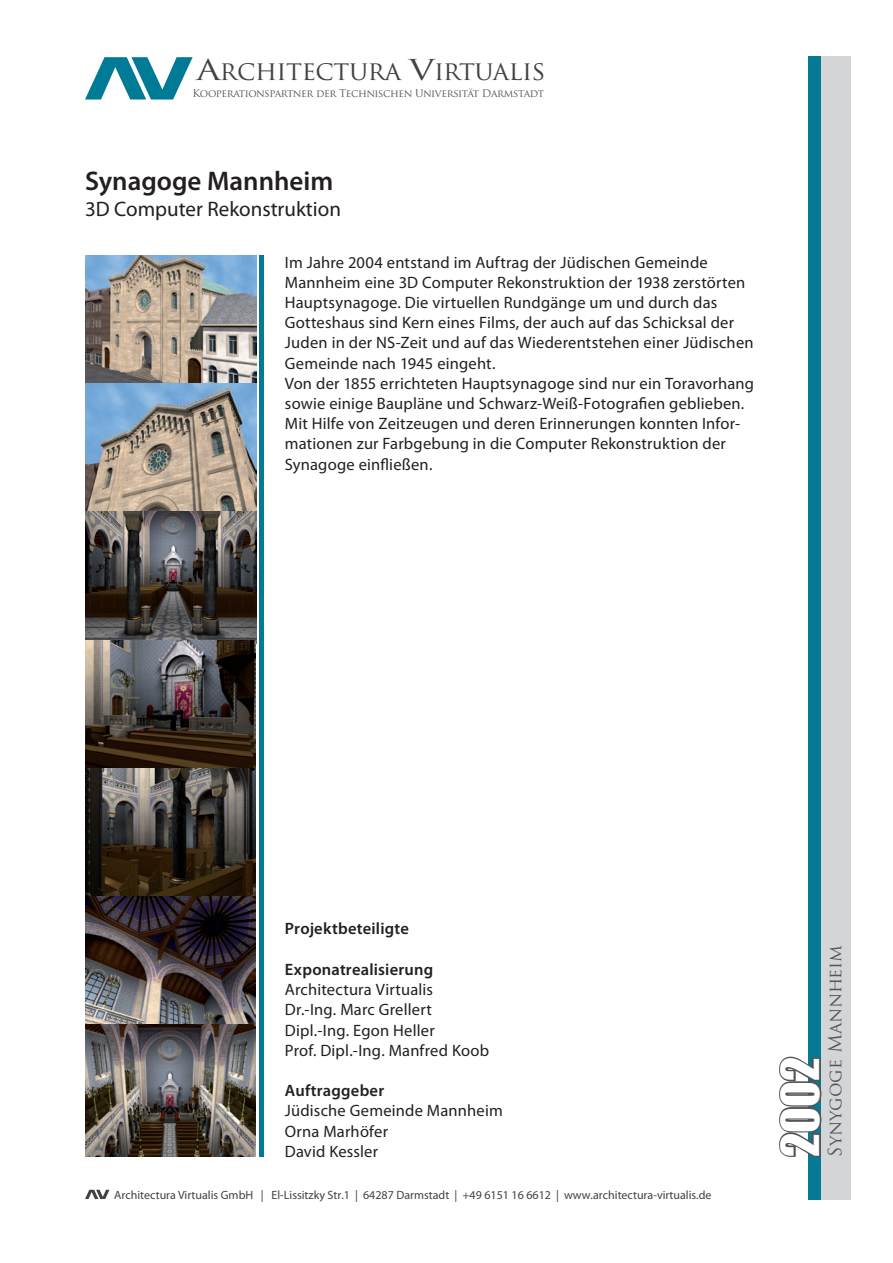
<style>
.page{position:relative;width:893px;height:1263px;background:#fff}
.page>*{position:absolute;margin:0;border:0;box-sizing:border-box;transform-origin:0 0}
.t1{font:48px "Impact";color:#fff}
.t2{font:600 27px "Myriad Pro";color:#231f20}
.t3{font:26.1px "Trajan Pro";letter-spacing:-.015em;color:#404245}
.t4{font:21px "Myriad Pro";color:#231f20}
.t5{font:18px "Trajan Pro";color:#525457}
.t6{font:16.5px/20.2px "Myriad Pro";letter-spacing:.01em;color:#231f20}
.t7{font:600 16.5px "Myriad Pro";letter-spacing:.015em;color:#231f20}
.t8{font:12px "Myriad Pro";color:#404245}
.t9{font:10.35px "Trajan Pro";letter-spacing:-.035em;color:#525457}
.s1{font-size:28.05px}
</style>
<div class="page">
<div style="left:259px;top:255px;width:5px;height:902px;background:#047a94"></div>
<div style="left:808px;top:57px;width:13px;height:1143px;background:#047a94"></div>
<div style="left:821px;top:57px;width:29px;height:1143px;background:#d3d5d7"></div>
<svg style="left:85px;top:57px;width:108px;height:43px"></svg>
<svg style="left:85px;top:1190px;width:24px;height:9px"></svg>
<svg style="left:779px;top:1056px;width:43px;height:101px"></svg>
<img style="left:85px;top:255px;width:171px;height:128px">
<img style="left:85px;top:383px;width:171px;height:129px">
<img style="left:85px;top:512px;width:171px;height:131px">
<img style="left:85px;top:640px;width:170px;height:128px">
<img style="left:85px;top:768px;width:170px;height:128px">
<img style="left:85px;top:896px;width:170px;height:129px">
<img style="left:85px;top:1025px;width:170px;height:132px">
<h3 class="t3" style="left:196px;top:54px;width:351px"><span class="s1">A</span>rchitectura <span class="s1">V</span>irtualis</h3>
<p class="t9" style="left:192px;top:86px;width:353px">Kooperationspartner der Technischen Universität Darmstadt</p>
<h2 class="t2" style="left:85px;top:164px;width:250px">Synagoge Mannheim</h2>
<p class="t4" style="left:85px;top:196px;width:257px">3D Computer Rekonstruktion</p>
<p class="t6" style="left:285px;top:252px;width:471px">Im Jahre 2004 entstand im Auftrag der Jüdischen Gemeinde Mannheim eine 3D Computer Rekonstruktion der 1938 zerstörten Hauptsynagoge. Die virtuellen Rundgänge um und durch das Gotteshaus sind Kern eines Films, der auch auf das Schicksal der Juden in der NS-Zeit und auf das Wiederentstehen einer Jüdischen Gemeinde nach 1945 eingeht.<br>Von der 1855 errichteten Hauptsynagoge sind nur ein Toravorhang sowie einige Baupläne und Schwarz-Weiß-Fotografien geblieben.<br>Mit Hilfe von Zeitzeugen und deren Erinnerungen konnten Infor&shy;mationen zur Farbgebung in die Computer Rekonstruktion der Synagoge einfließen.</p>
<p class="t7" style="left:285px;top:918px;width:125px">Projektbeteiligte</p>
<p class="t7" style="left:285px;top:959px;width:150px">Exponatrealisierung</p>
<p class="t6" style="left:285px;top:979px;width:206px">Architectura Virtualis<br>Dr.-Ing. Marc Grellert<br>Dipl.-Ing. Egon Heller<br>Prof. Dipl.-Ing. Manfred Koob</p>
<p class="t7" style="left:285px;top:1080px;width:101px">Auftraggeber</p>
<p class="t6" style="left:285px;top:1100px;width:219px">Jüdische Gemeinde Mannheim<br>Orna Marhöfer<br>David Kessler</p>
<p class="t8" style="left:114px;top:1187px;width:599px">Architectura Virtualis GmbH | El-Lissitzky Str.1 | 64287 Darmstadt | +49 6151 16 6612 | www.architectura-virtualis.de</p>
<p class="t5" style="left:824px;top:1157px;width:213px;rotate:-90deg">Synygoge Mannheim</p>
<h1 class="t1" style="left:763px;top:1157px;width:101px;rotate:-90deg">2002</h1>
</div>
